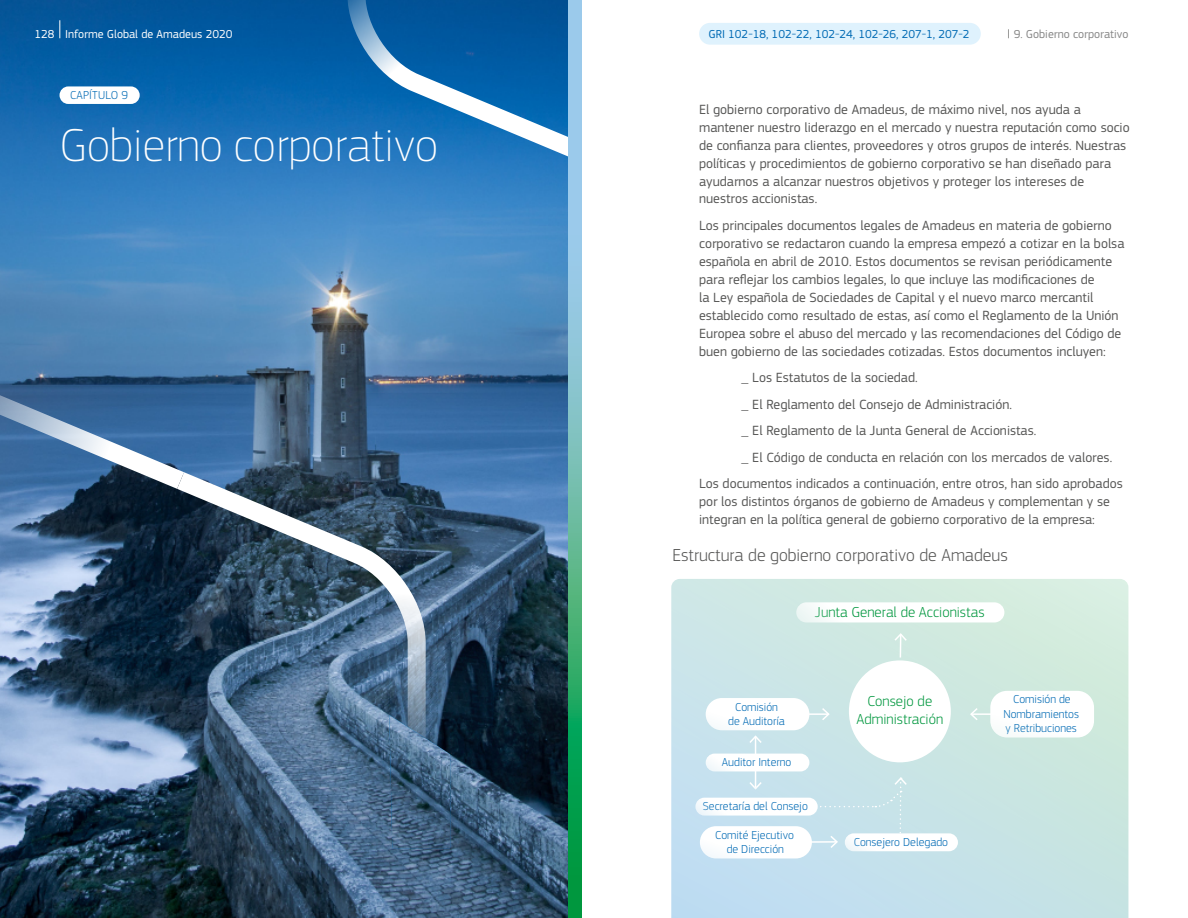
<style>
.page{position:relative;width:1188px;height:918px;background:#fff}
.page>*{position:absolute;margin:0;border:0;box-sizing:border-box;transform-origin:0 0}
.t1{font:100 48px "Amadeus";color:#fff}
.t2{font:300 18px "Amadeus";color:#575756}
.t3{font:300 15px/18px "Amadeus";color:#00973e;text-align:center}
.t4{font:13.8px/18px "Amadeus";color:#575756}
.t5{font:300 12px/14.4px "Amadeus";color:#006ab4;text-align:center}
.t6{font:12px "Amadeus";color:#006ab4}
.t7{font:12px "Amadeus";color:#fff}
.t8{font:12px "Amadeus";color:#878787}
.t9{font:300 12px "Amadeus";letter-spacing:.02em;color:#006ab4}
</style>
<div class="page">
<img style="left:0;top:177px;width:568px;height:741px">
<svg style="left:164px;top:462px;width:271px;height:313px;background:#47617a"></svg>
<img style="left:389px;top:715px;width:61px;height:133px">
<svg style="left:0;top:0;width:378px;height:389px;background:#3178b3"></svg>
<svg style="left:0;top:369px;width:198px;height:121px;background:#4e76a0"></svg>
<svg style="left:338px;top:0;width:244px;height:177px;background:#2575b5"></svg>
<svg style="left:60px;top:20px;width:1px;height:18px"></svg>
<div style="left:60px;top:86px;width:80px;height:18px;background:#fff;border-radius:9px"></div>
<svg style="left:568px;top:0;width:13px;height:918px;background:#61b9a6"></svg>
<svg style="left:671px;top:579px;width:457px;height:339px;background:#cae5e5"></svg>
<div style="left:796px;top:602px;width:208px;height:20px;background:#fff;border-radius:10px"></div>
<div style="left:849px;top:660px;width:102px;height:102px;background:#fff;border-radius:50%"></div>
<svg style="left:893px;top:632px;width:15px;height:26px"></svg>
<div style="left:845px;top:833px;width:113px;height:18px;background:#fff;border-radius:9px"></div>
<div style="left:990px;top:691px;width:104px;height:47px;background:#fff;border-radius:17px"></div>
<div style="left:706px;top:698px;width:103px;height:32px;background:#fff;border-radius:16px"></div>
<hr style="left:755px;top:736px;width:1px;height:53px;background:#fff">
<svg style="left:748px;top:734px;width:15px;height:11px"></svg>
<svg style="left:748px;top:780px;width:15px;height:11px"></svg>
<div style="left:706px;top:754px;width:103px;height:17px;background:#fff;border-radius:9px"></div>
<div style="left:700px;top:826px;width:112px;height:32px;background:#fff;border-radius:16px"></div>
<svg style="left:807px;top:776px;width:101px;height:74px"></svg>
<hr style="left:806px;top:713px;width:23px;height:2px;background:#fff">
<svg style="left:820px;top:706px;width:11px;height:16px"></svg>
<hr style="left:971px;top:713px;width:23px;height:2px;background:#fff">
<svg style="left:969px;top:706px;width:10px;height:16px"></svg>
<div style="left:695px;top:798px;width:123px;height:18px;background:#fff;border-radius:9px"></div>
<div style="left:699px;top:23px;width:282px;height:22px;background:#dff2fd;border-radius:11px"></div>
<p class="t6" style="left:709px;top:27px;width:262px">GRI 102-18, 102-22, 102-24, 102-26, 207-1, 207-2</p>
<p class="t7" style="left:34px;top:27px;width:199px">128 Informe Global de Amadeus 2020</p>
<p class="t8" style="left:1014px;top:27px;width:116px">9. Gobierno corporativo</p>
<p class="t9" style="left:70px;top:88px;width:59px">CAPÍTULO 9</p>
<h1 class="t1" style="left:60px;top:117px;width:380px">Gobierno corporativo</h1>
<p class="t4" style="left:699px;top:100px;width:432px">El gobierno corporativo de Amadeus, de máximo nivel, nos ayuda a mantener nuestro liderazgo en el mercado y nuestra reputación como socio de confianza para clientes, proveedores y otros grupos de interés. Nuestras políticas y procedimientos de gobierno corporativo se han diseñado para ayudarnos a alcanzar nuestros objetivos y proteger los intereses de nuestros accionistas.</p>
<p class="t4" style="left:699px;top:217px;width:427px">Los principales documentos legales de Amadeus en materia de gobierno corporativo se redactaron cuando la empresa empezó a cotizar en la bolsa española en abril de 2010. Estos documentos se revisan periódicamente para reflejar los cambios legales, lo que incluye las modificaciones de<br>la Ley española de Sociedades de Capital y el nuevo marco mercantil establecido como resultado de estas, así como el Reglamento de la Unión Europea sobre el abuso del mercado y las recomendaciones del Código de buen gobierno de las sociedades cotizadas. Estos documentos incluyen:</p>
<p class="t4" style="left:742px;top:369px;width:178px">_ Los Estatutos de la sociedad.</p>
<p class="t4" style="left:742px;top:396px;width:272px">_ El Reglamento del Consejo de Administración.</p>
<p class="t4" style="left:742px;top:422px;width:296px">_ El Reglamento de la Junta General de Accionistas.</p>
<p class="t4" style="left:742px;top:449px;width:372px">_ El Código de conducta en relación con los mercados de valores.</p>
<p class="t4" style="left:699px;top:475px;width:425px">Los documentos indicados a continuación, entre otros, han sido aprobados</p>
<p class="t4" style="left:699px;top:493px;width:412px">por los distintos órganos de gobierno de Amadeus y complementan y se integran en la política general de gobierno corporativo de la empresa:</p>
<h2 class="t2" style="left:672px;top:544px;width:337px">Estructura de gobierno corporativo de Amadeus</h2>
<p class="t3" style="left:815px;top:603px;width:171px">Junta General de Accionistas</p>
<p class="t5" style="left:728px;top:699px;width:58px">Comisión de Auditoría</p>
<p class="t5" style="left:722px;top:755px;width:71px">Auditor Interno</p>
<p class="t5" style="left:703px;top:799px;width:106px">Secretaría del Consejo</p>
<p class="t5" style="left:715px;top:828px;width:80px">Comité Ejecutivo de Dirección</p>
<p class="t3" style="left:857px;top:692px;width:88px">Consejo de<br>Administración</p>
<p class="t5" style="left:854px;top:835px;width:96px">Consejero Delegado</p>
<p class="t5" style="left:1003px;top:692px;width:77px">Comisión de<br>Nombramientos y Retribuciones</p>
</div>
